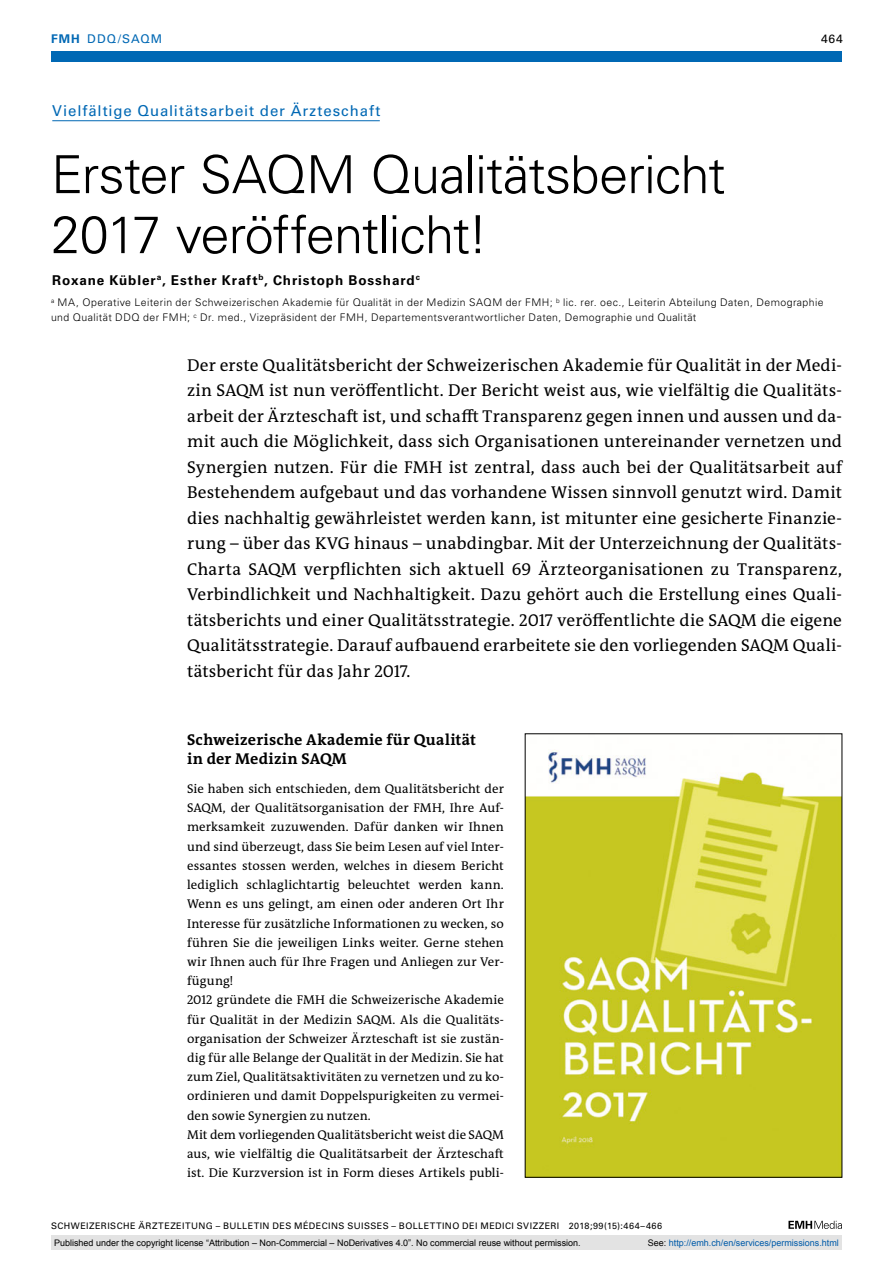
<style>
.page{position:relative;width:893px;height:1263px;background:#fff}
.page>*{position:absolute;margin:0;border:0;box-sizing:border-box;transform-origin:0 0}
.t1{font:300 52.5px/60px "Univers LT Std";letter-spacing:-.02em;color:#000}
.t2{font:17.25px/25.5px "The Antiqua B W5 Plain";letter-spacing:.005em;color:#000;text-align:justify}
.t3{font:700 15.75px/19.2px "The Antiqua B W7";letter-spacing:.015em;color:#000}
.t4{font:15px "Univers LT Std";letter-spacing:.06em;color:#0068b4}
.t5{font:700 13.5px "Univers LT Std";letter-spacing:.065em;color:#000}
.t6{font:12.75px/19.2px "The Antiqua B W5 Plain";letter-spacing:.01em;color:#000}
.t7{font:12px "Univers LT Std";letter-spacing:.085em;color:#0068b4}
.t8{font:12px "Univers LT Std";color:#000}
.t9{font:300 10.5px/15px "Univers LT Std";letter-spacing:.04em;color:#000}
.t10{font:9px "Arial";color:#000}
.t11{font:9px "Univers LT Std";letter-spacing:.05em;color:#000}
.t12{font:9px "Arial";color:#005ba9}
.s1{font-weight:700}
.s2{color:#000}
</style>
<div class="page">
<svg style="left:788px;top:1221px;width:54px;height:8px"></svg>
<div style="left:51px;top:51px;width:791px;height:11px;background:#0068b4"></div>
<hr style="left:52px;top:120px;width:328px;height:1px;background:#0068b4">
<img style="left:527px;top:749px;width:313px;height:426px">
<div style="left:51px;top:1235px;width:791px;height:15px;background:#e3e3e3"></div>
<p class="t7" style="left:51px;top:31px;width:113px"><span class="s1">FMH</span> DDQ/SAQM</p>
<p class="t8" style="left:821px;top:31px;width:23px">464</p>
<p class="t4" style="left:52px;top:102px;width:330px">Vielfältige Qualitätsarbeit der Ärzteschaft</p>
<h1 class="t1" style="left:51px;top:145px;width:676px">Erster SAQM Qualitätsbericht<br>2017 veröffentlicht!</h1>
<p class="t5" style="left:52px;top:272px;width:369px">Roxane Kübler<sup>a</sup>, Esther Kraft<sup>b</sup>, Christoph Bosshard<sup>c</sup></p>
<p class="t9" style="left:51px;top:295px;width:774px"><sup>a</sup> MA, Operative Leiterin der Schweizerischen Akademie für Qualität in der Medizin SAQM der FMH; <sup>b</sup> lic. rer. oec., Leiterin Abteilung Daten, Demographie und Qualität DDQ der FMH; <sup>c</sup> Dr. med., Vizepräsident der FMH, Departementsverantwortlicher Daten, Demographie und Qualität</p>
<p class="t2" style="left:187px;top:352px;width:656px">Der erste Qualitätsbericht der Schweizerischen Akademie für Qualität in der Medi&shy;zin SAQM ist nun veröffentlicht. Der Bericht weist aus, wie vielfältig die Qualitäts&shy;arbeit der Ärzteschaft ist, und schafft Transparenz gegen innen und aussen und da&shy;mit auch die Möglichkeit, dass sich Organisationen untereinander vernetzen und Synergien nutzen. Für die FMH ist zentral, dass auch bei der Qualitätsarbeit auf Bestehendem aufgebaut und das vorhandene Wissen sinnvoll genutzt wird. Damit dies nachhaltig gewährleistet werden kann, ist mitunter eine gesicherte Finanzie&shy;rung – über das KVG hinaus – unabdingbar. Mit der Unterzeichnung der Qualitäts-Charta SAQM verpflichten sich aktuell 69 Ärzteorganisationen zu Transparenz, Verbindlichkeit und Nachhaltigkeit. Dazu gehört auch die Erstellung eines Quali&shy;tätsberichts und einer Qualitätsstrategie. 2017 veröffentlichte die SAQM die eigene Qualitätsstrategie. Darauf aufbauend erarbeitete sie den vorliegenden SAQM Quali&shy;tätsbericht für das Jahr 2017.</p>
<p class="t3" style="left:187px;top:730px;width:291px">Schweizerische Akademie für Qualität in der Medizin SAQM</p>
<p class="t6" style="left:187px;top:779px;width:318px">Sie haben sich entschieden, dem Qualitätsbericht der SAQM, der Qualitätsorganisation der FMH, Ihre Auf&shy;merksamkeit zuzuwenden. Dafür danken wir Ihnen und sind überzeugt, dass Sie beim Lesen auf viel Inter&shy;essantes stossen werden, welches in diesem Bericht lediglich schlaglichtartig beleuchtet werden kann.<br>Wenn es uns gelingt, am einen oder anderen Ort Ihr Interesse für zusätzliche Informationen zu wecken, so führen Sie die jeweiligen Links weiter. Gerne stehen wir Ihnen auch für Ihre Fragen und Anliegen zur Ver&shy;fügung!<br>2012 gründete die FMH die Schweizerische Akademie für Qualität in der Medizin SAQM. Als die Qualitäts&shy;organisation der Schweizer Ärzteschaft ist sie zustän&shy;dig für alle Belange der Qualität in der Medizin. Sie hat zum Ziel, Qualitätsaktivitäten zu vernetzen und zu ko&shy;ordinieren und damit Doppelspurigkeiten zu vermei&shy;den sowie Synergien zu nutzen.<br>Mit dem vorliegenden Qualitätsbericht weist die SAQM aus, wie vielfältig die Qualitätsarbeit der Ärzteschaft ist. Die Kurzversion ist in Form dieses Artikels publi-</p>
<p class="t11" style="left:51px;top:1220px;width:613px">SCHWEIZERISCHE ÄRZTEZEITUNG – BULLETIN DES MÉDECINS SUISSES – BOLLETTINO DEI MEDICI SVIZZERI 2018;99(15):464–466</p>
<p class="t10" style="left:54px;top:1237px;width:528px">Published under the copyright license “Attribution – Non-Commercial – NoDerivatives 4.0”. No commercial reuse without permission.</p>
<p class="t12" style="left:648px;top:1237px;width:193px"><span class="s2">See:</span> http://emh.ch/en/services/permissions.html</p>
</div>
